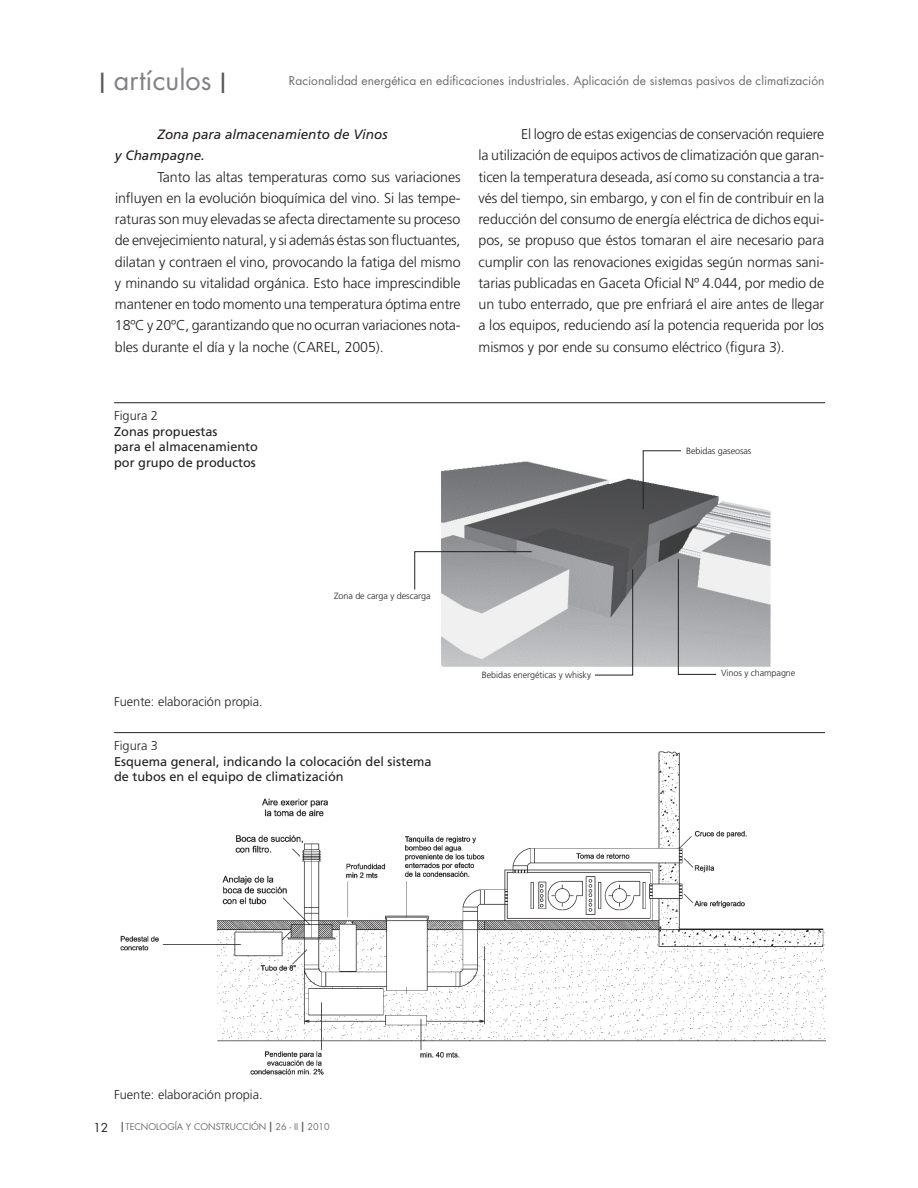
<style>
.page{position:relative;width:918px;height:1188px;background:#fff}
.page>*{position:absolute;margin:0;border:0;box-sizing:border-box;transform-origin:0 0}
.t1{font:27px "Futura";color:#808285}
.t2{font:300 14.25px/21.3px "Frutiger";letter-spacing:-.005em;color:#231f20;text-align:justify}
.t3{font:italic 13.5px/21.3px "Frutiger";color:#231f20}
.t4{font:12.75px/15.8px "Frutiger";color:#231f20}
.t5{font:300 12.75px "Frutiger";color:#231f20}
.t6{font:12px "Futura";color:#6c6d70}
.t7{font:300 9px "Frutiger";letter-spacing:-.005em;color:#231f20}
.t8{font:9px "Futura";color:#6c6d70}
.s1{color:#57585a}
.s2{font-size:12px;color:#231f20}
.s3{font-size:13.5px;color:#57585a}
</style>
<div class="page">
<img style="left:120px;top:751px;width:706px;height:324px">
<hr style="left:114px;top:732px;width:711px;height:1px;background:#231f20">
<hr style="left:114px;top:402px;width:711px;height:1px;background:#231f20">
<img style="left:441px;top:450px;width:330px;height:226px">
<svg style="left:678px;top:559px;width:38px;height:116px"></svg>
<svg style="left:595px;top:569px;width:38px;height:106px;background:#a3a4a7"></svg>
<svg style="left:414px;top:551px;width:118px;height:39px"></svg>
<svg style="left:643px;top:450px;width:38px;height:60px"></svg>
<h1 class="t1" style="left:99px;top:62px;width:129px"><span class="s1">I</span> artículos <span class="s1">I</span></h1>
<p class="t6" style="left:289px;top:73px;width:537px">Racionalidad energética en edificaciones industriales. Aplicación de sistemas pasivos de climatización</p>
<p class="t3" style="left:115px;top:124px;width:274px;text-indent:43px">Zona para almacenamiento de Vinos y Champagne.</p>
<p class="t2" style="left:115px;top:166px;width:347px;text-indent:43px">Tanto las altas temperaturas como sus variaciones influyen en la evolución bioquímica del vino. Si las tempe&shy;raturas son muy elevadas se afecta directamente su proceso de envejecimiento natural, y si además éstas son fluctuantes, dilatan y contraen el vino, provocando la fatiga del mismo y minando su vitalidad orgánica. Esto hace imprescindible mantener en todo momento una temperatura óptima entre 18ºC y 20ºC, garantizando que no ocurran variaciones nota&shy;bles durante el día y la noche (CAREL, 2005).</p>
<p class="t2" style="left:479px;top:123px;width:347px;text-indent:43px">El logro de estas exigencias de conservación requiere la utilización de equipos activos de climatización que garan&shy;ticen la temperatura deseada, así como su constancia a tra&shy;vés del tiempo, sin embargo, y con el fin de contribuir en la reducción del consumo de energía eléctrica de dichos equi&shy;pos, se propuso que éstos tomaran el aire necesario para cumplir con las renovaciones exigidas según normas sani&shy;tarias publicadas en Gaceta Oficial Nº 4.044, por medio de un tubo enterrado, que pre enfriará el aire antes de llegar a los equipos, reduciendo así la potencia requerida por los mismos y por ende su consumo eléctrico (figura 3).</p>
<p class="t5" style="left:114px;top:408px;width:45px">Figura 2</p>
<p class="t4" style="left:114px;top:423px;width:145px">Zonas propuestas<br>para el almacenamiento por grupo de productos</p>
<p class="t7" style="left:686px;top:445px;width:67px">Bebidas gaseosas</p>
<p class="t5" style="left:114px;top:694px;width:150px">Fuente: elaboración propia.</p>
<p class="t7" style="left:334px;top:591px;width:98px">Zona de carga y descarga</p>
<p class="t5" style="left:114px;top:738px;width:45px">Figura 3</p>
<p class="t4" style="left:114px;top:753px;width:319px">Esquema general, indicando la colocación del sistema de tubos en el equipo de climatización</p>
<p class="t7" style="left:482px;top:670px;width:111px">Bebidas energéticas y whisky</p>
<p class="t7" style="left:721px;top:668px;width:76px">Vinos y champagne</p>
<p class="t5" style="left:114px;top:1087px;width:150px">Fuente: elaboración propia.</p>
<p class="t8" style="left:93px;top:1121px;width:238px"><span class="s2">12</span> <span class="s3">I</span> TECNOLOGÍA Y CONSTRUCCIÓN <span class="s3">I</span> 26 - II <span class="s3">I</span> 2010</p>
</div>
